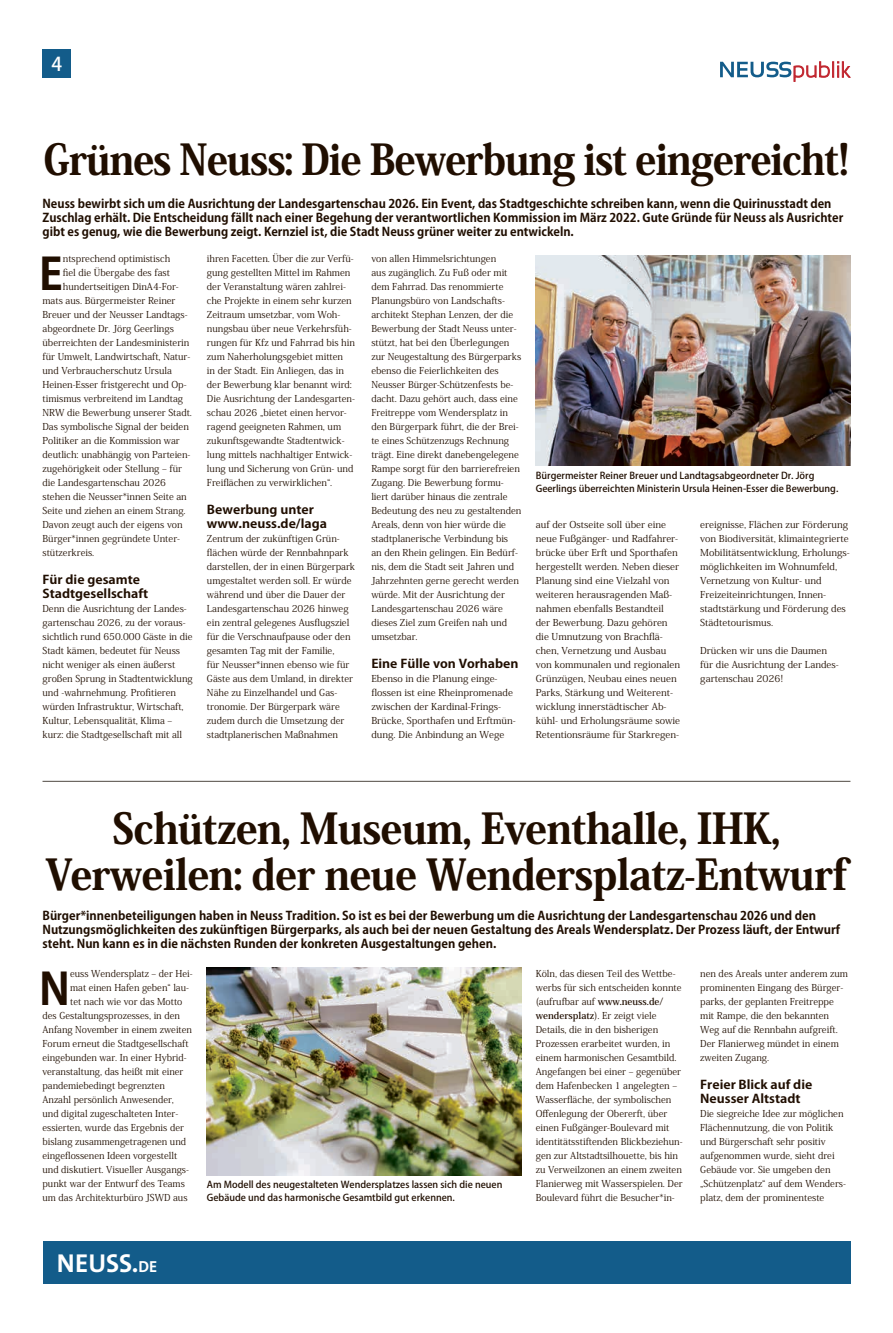
<style>
.page{position:relative;width:893px;height:1333px;background:#fff}
.page>*{position:absolute;margin:0;border:0;box-sizing:border-box;transform-origin:0 0}
.t1{font:700 43.5px "Koz Go Pro";color:#200e00}
.t2{font:800 42px/46px "Koz Min Pro";letter-spacing:-.02em;color:#200e00;text-align:center}
.t3{font:800 42px "Koz Min Pro";letter-spacing:-.02em;color:#200e00;scale:.94 1}
.t4{font:700 26px "The Sans C5";color:#fff}
.t5{font:500 19px "Koz Go Pro";color:#fff}
.t6{font:700 12px/14px "Koz Go Pro";color:#200e00}
.t7{font:700 12px/14px "Koz Go Pro";color:#200e00;scale:1.1 1}
.t8{font:9.5px/14px "Koz Min Pro";color:#200e00}
.t9{font:500 9.5px/13px "Koz Go Pro";color:#200e00}
.s1{font-size:16px}
.s2{font-weight:700}
</style>
<div class="page">
<img style="left:536px;top:255px;width:314px;height:210px">
<img style="left:207px;top:967px;width:315px;height:207px">
<hr style="left:43px;top:780px;width:807px;height:1px;background:#4f4942">
<svg style="left:720px;top:61px;width:131px;height:21px"></svg>
<div style="left:43px;top:50px;width:28px;height:28px;background:#135c8a"></div>
<div style="left:43px;top:1240px;width:807px;height:43px;background:#135c8a"></div>
<h3 class="t5" style="left:51px;top:52px;width:12px">4</h3>
<h2 class="t3" style="left:43px;top:128px;width:859px">Grünes Neuss: Die Bewerbung ist eingereicht!</h2>
<p class="t6" style="left:43px;top:197px;width:802px">Neuss bewirbt sich um die Ausrichtung der Landesgartenschau 2026. Ein Event, das Stadtgeschichte schreiben kann, wenn die Quirinusstadt den<br>Zuschlag erhält. Die Entscheidung fällt nach einer Begehung der verantwortlichen Kommission im März 2022. Gute Gründe für Neuss als Ausrichter gibt es genug, wie die Bewerbung zeigt. Kernziel ist, die Stadt Neuss grüner weiter zu entwickeln.</p>
<h1 class="t1" style="left:39px;top:246px;width:25px">E</h1>
<p class="t8" style="left:63px;top:251px;width:109px">ntsprechend optimistisch</p>
<p class="t8" style="left:63px;top:265px;width:109px">fiel die Übergabe des fast</p>
<p class="t8" style="left:63px;top:279px;width:117px">hundertseitigen DinA4-For-</p>
<p class="t8" style="left:43px;top:293px;width:135px">mats aus. Bürgermeister Reiner</p>
<p class="t8" style="left:43px;top:307px;width:146px">Breuer und der Neusser Landtags-</p>
<p class="t8" style="left:43px;top:321px;width:133px">abgeordnete Dr. Jörg Geerlings</p>
<p class="t8" style="left:43px;top:335px;width:148px">überreichten der Landesministerin</p>
<p class="t8" style="left:43px;top:349px;width:149px">für Umwelt, Landwirtschaft, Natur-</p>
<p class="t8" style="left:43px;top:363px;width:131px">und Verbraucherschutz Ursula</p>
<p class="t8" style="left:43px;top:377px;width:146px">Heinen-Esser fristgerecht und Op-</p>
<p class="t8" style="left:43px;top:391px;width:142px">timismus verbreitend im Landtag</p>
<p class="t8" style="left:43px;top:405px;width:151px">NRW die Bewerbung unserer Stadt.</p>
<p class="t8" style="left:43px;top:419px;width:148px">Das symbolische Signal der beiden</p>
<p class="t8" style="left:43px;top:433px;width:139px">Politiker an die Kommission war</p>
<p class="t8" style="left:43px;top:447px;width:149px">deutlich: unabhängig von Parteien-</p>
<p class="t8" style="left:43px;top:461px;width:141px">zugehörigkeit oder Stellung – für</p>
<p class="t8" style="left:43px;top:475px;width:125px">die Landesgartenschau 2026</p>
<p class="t8" style="left:43px;top:489px;width:146px">stehen die Neusser*innen Seite an</p>
<p class="t8" style="left:43px;top:503px;width:145px">Seite und ziehen an einem Strang.</p>
<p class="t8" style="left:43px;top:517px;width:141px">Davon zeugt auch der eigens von</p>
<p class="t8" style="left:43px;top:531px;width:139px">Bürger*innen gegründete Unter-</p>
<p class="t8" style="left:43px;top:545px;width:53px">stützerkreis.</p>
<p class="t7" style="left:43px;top:573px;width:97px">Für die gesamte<br>Stadtgesellschaft</p>
<p class="t8" style="left:43px;top:601px;width:152px">Denn die Ausrichtung der Landes&shy;gartenschau 2026, zu der voraus&shy;sichtlich rund 650.000 Gäste in die Stadt kämen, bedeutet für Neuss nicht weniger als einen äußerst großen Sprung in Stadtentwicklung und -wahrnehmung. Profitieren würden Infrastruktur, Wirtschaft, Kultur, Lebensqualität, Klima – kurz: die Stadtgesellschaft mit all</p>
<p class="t8" style="left:207px;top:251px;width:150px">ihren Facetten. Über die zur Verfü&shy;gung gestellten Mittel im Rahmen der Veranstaltung wären zahlrei&shy;che Projekte in einem sehr kurzen Zeitraum umsetzbar, vom Woh&shy;nungsbau über neue Verkehrsfüh&shy;rungen für Kfz und Fahrrad bis hin zum Naherholungsgebiet mitten<br>in der Stadt. Ein Anliegen, das in der Bewerbung klar benannt wird:<br>Die Ausrichtung der Landesgarten&shy;schau 2026 „bietet einen hervor&shy;ragend geeigneten Rahmen, um zukunftsgewandte Stadtentwick&shy;lung mittels nachhaltiger Entwick&shy;lung und Sicherung von Grün- und Freiflächen zu verwirklichen“.</p>
<p class="t7" style="left:207px;top:503px;width:111px">Bewerbung unter www.neuss.de/laga</p>
<p class="t8" style="left:207px;top:531px;width:150px">Zentrum der zukünftigen Grün&shy;flächen würde der Rennbahnpark darstellen, der in einen Bürgerpark umgestaltet werden soll. Er würde während und über die Dauer der<br>Landesgartenschau 2026 hinweg ein zentral gelegenes Ausflugsziel für die Verschnaufpause oder den gesamten Tag mit der Familie,<br>für Neusser*innen ebenso wie für<br>Gäste aus dem Umland, in direkter<br>Nähe zu Einzelhandel und Gas&shy;tronomie. Der Bürgerpark wäre zudem durch die Umsetzung der stadtplanerischen Maßnahmen</p>
<p class="t8" style="left:371px;top:251px;width:152px">von allen Himmelsrichtungen<br>aus zugänglich. Zu Fuß oder mit dem Fahrrad. Das renommierte<br>Planungsbüro von Landschafts&shy;architekt Stephan Lenzen, der die<br>Bewerbung der Stadt Neuss unter&shy;stützt, hat bei den Überlegungen zur Neugestaltung des Bürgerparks ebenso die Feierlichkeiten des<br>Neusser Bürger-Schützenfests be&shy;dacht. Dazu gehört auch, dass eine<br>Freitreppe vom Wendersplatz in den Bürgerpark führt, die der Brei&shy;te eines Schützenzugs Rechnung trägt. Eine direkt danebengelegene<br>Rampe sorgt für den barrierefreien<br>Zugang. Die Bewerbung formu&shy;liert darüber hinaus die zentrale<br>Bedeutung des neu zu gestaltenden<br>Areals, denn von hier würde die stadtplanerische Verbindung bis<br>an den Rhein gelingen. Ein Bedürf&shy;nis, dem die Stadt seit Jahren und<br>Jahrzehnten gerne gerecht werden würde. Mit der Ausrichtung der<br>Landesgartenschau 2026 wäre dieses Ziel zum Greifen nah und umsetzbar.</p>
<p class="t7" style="left:371px;top:657px;width:135px">Eine Fülle von Vorhaben</p>
<p class="t8" style="left:371px;top:671px;width:146px">Ebenso in die Planung einge&shy;flossen ist eine Rheinpromenade zwischen der Kardinal-Frings-<br>Brücke, Sporthafen und Erftmün&shy;dung. Die Anbindung an Wege</p>
<p class="t9" style="left:536px;top:469px;width:304px">Bürgermeister Reiner Breuer und Landtagsabgeordneter Dr. Jörg<br>Geerlings überreichten Ministerin Ursula Heinen-Esser die Bewerbung.</p>
<p class="t8" style="left:536px;top:517px;width:146px">auf der Ostseite soll über eine neue Fußgänger- und Radfahrer&shy;brücke über Erft und Sporthafen hergestellt werden. Neben dieser<br>Planung sind eine Vielzahl von weiteren herausragenden Maß&shy;nahmen ebenfalls Bestandteil der Bewerbung. Dazu gehören die Umnutzung von Brachflä&shy;chen, Vernetzung und Ausbau von kommunalen und regionalen<br>Grünzügen, Neubau eines neuen<br>Parks, Stärkung und Weiterent&shy;wicklung innerstädtischer Ab&shy;kühl- und Erholungsräume sowie<br>Retentionsräume für Starkregen-</p>
<p class="t8" style="left:700px;top:517px;width:151px">ereignisse, Flächen zur Förderung von Biodiversität, klimaintegrierte<br>Mobilitätsentwicklung, Erholungs&shy;möglichkeiten im Wohnumfeld,<br>Vernetzung von Kultur- und<br>Freizeiteinrichtungen, Innen&shy;stadtstärkung und Förderung des<br>Städtetourismus.</p>
<p class="t8" style="left:700px;top:643px;width:140px">Drücken wir uns die Daumen für die Ausrichtung der Landes&shy;gartenschau 2026!</p>
<h2 class="t2" style="left:46px;top:803px;width:803px">Schützen, Museum, Eventhalle, IHK,<br>Verweilen: der neue Wendersplatz-Entwurf</h2>
<p class="t6" style="left:43px;top:909px;width:799px">Bürger*innenbeteiligungen haben in Neuss Tradition. So ist es bei der Bewerbung um die Ausrichtung der Landesgartenschau 2026 und den<br>Nutzungsmöglichkeiten des zukünftigen Bürgerparks, als auch bei der neuen Gestaltung des Areals Wendersplatz. Der Prozess läuft, der Entwurf steht. Nun kann es in die nächsten Runden der konkreten Ausgestaltungen gehen.</p>
<h1 class="t1" style="left:39px;top:960px;width:32px">N</h1>
<p class="t8" style="left:70px;top:965px;width:124px">euss Wendersplatz – der Hei-</p>
<p class="t8" style="left:70px;top:979px;width:120px">mat einen Hafen geben“ lau-</p>
<p class="t8" style="left:70px;top:993px;width:114px">tet nach wie vor das Motto</p>
<p class="t8" style="left:43px;top:1007px;width:139px">des Gestaltungsprozesses, in den</p>
<p class="t8" style="left:43px;top:1021px;width:151px">Anfang November in einem zweiten</p>
<p class="t8" style="left:43px;top:1035px;width:147px">Forum erneut die Stadtgesellschaft</p>
<p class="t8" style="left:43px;top:1049px;width:145px">eingebunden war. In einer Hybrid-</p>
<p class="t8" style="left:43px;top:1063px;width:142px">veranstaltung, das heißt mit einer</p>
<p class="t8" style="left:43px;top:1077px;width:124px">pandemiebedingt begrenzten</p>
<p class="t8" style="left:43px;top:1091px;width:133px">Anzahl persönlich Anwesender,</p>
<p class="t8" style="left:43px;top:1105px;width:137px">und digital zugeschalteten Inter-</p>
<p class="t8" style="left:43px;top:1119px;width:143px">essierten, wurde das Ergebnis der</p>
<p class="t8" style="left:43px;top:1133px;width:145px">bislang zusammengetragenen und</p>
<p class="t8" style="left:43px;top:1147px;width:136px">eingeflossenen Ideen vorgestellt</p>
<p class="t8" style="left:43px;top:1161px;width:148px">und diskutiert. Visueller Ausgangs-</p>
<p class="t8" style="left:43px;top:1175px;width:144px">punkt war der Entwurf des Teams</p>
<p class="t8" style="left:43px;top:1189px;width:147px">um das Architekturbüro JSWD aus</p>
<p class="t9" style="left:207px;top:1178px;width:297px">Am Modell des neugestalteten Wendersplatzes lassen sich die neuen<br>Gebäude und das harmonische Gesamtbild gut erkennen.</p>
<h3 class="t4" style="left:57px;top:1246px;width:102px">NEUSS.<span class="s1">DE</span></h3>
<p class="t8" style="left:536px;top:965px;width:148px">Köln, das diesen Teil des Wettbe&shy;werbs für sich entscheiden konnte (aufrufbar auf <span class="s2">www.neuss.de/ wendersplatz</span>). Er zeigt viele Details, die in den bisherigen Prozessen erarbeitet wurden, in einem harmonischen Gesamtbild.<br>Angefangen bei einer – gegenüber dem Hafenbecken 1 angelegten – Wasserfläche, der symbolischen Offenlegung der Obererft, über einen Fußgänger-Boulevard mit identitätsstiftenden Blickbeziehun&shy;gen zur Altstadtsilhouette, bis hin zu Verweilzonen an einem zweiten Flanierweg mit Wasserspielen. Der Boulevard führt die Besucher*in-</p>
<p class="t8" style="left:700px;top:965px;width:149px">nen des Areals unter anderem zum prominenten Eingang des Bürger&shy;parks, der geplanten Freitreppe mit Rampe, die den bekannten<br>Weg auf die Rennbahn aufgreift.<br>Der Flanierweg mündet in einem zweiten Zugang.</p>
<p class="t7" style="left:700px;top:1077px;width:103px">Freier Blick auf die<br>Neusser Altstadt</p>
<p class="t8" style="left:700px;top:1105px;width:147px">Die siegreiche Idee zur möglichen<br>Flächennutzung, die von Politik und Bürgerschaft sehr positiv aufgenommen wurde, sieht drei<br>Gebäude vor. Sie umgeben den „Schützenplatz“ auf dem Wenders&shy;platz, dem der prominenteste</p>
</div>
